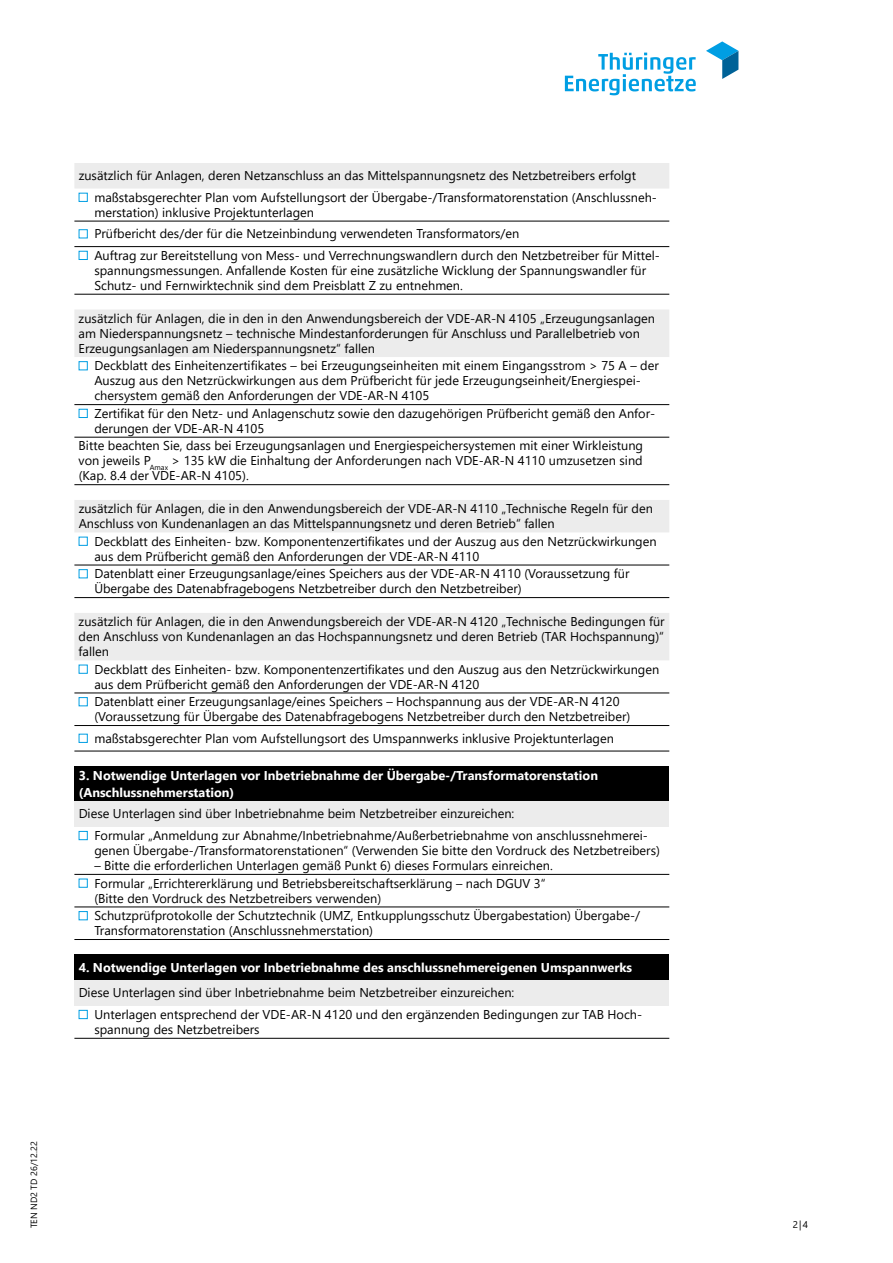
<style>
.page{position:relative;width:893px;height:1263px;background:#fff}
.page>*{position:absolute;margin:0;border:0;box-sizing:border-box;transform-origin:0 0}
.t1{font:12.75px/15px "Segoe UI";color:#000}
.t2{font:700 12.75px/17.2px "Segoe UI";color:#fff}
.t3{font:9.75px "Segoe UI";color:#000}
.t4{font:9px "Segoe UI";color:#000}
</style>
<div class="page">
<svg style="left:706px;top:41px;width:32px;height:38px"></svg>
<svg style="left:565px;top:53px;width:131px;height:42px"></svg>
<svg style="left:74px;top:163px;width:595px;height:497px"></svg>
<hr style="left:74px;top:221px;width:595px;height:1px;background:#000">
<hr style="left:74px;top:404px;width:595px;height:1px;background:#000">
<hr style="left:74px;top:565px;width:595px;height:1px;background:#000">
<hr style="left:74px;top:693px;width:595px;height:1px;background:#000">
<hr style="left:74px;top:725px;width:595px;height:1px;background:#000">
<hr style="left:74px;top:751px;width:595px;height:1px;background:#000">
<hr style="left:74px;top:246px;width:595px;height:1px;background:#000">
<hr style="left:74px;top:294px;width:595px;height:1px;background:#000">
<hr style="left:74px;top:437px;width:595px;height:1px;background:#000">
<hr style="left:74px;top:484px;width:595px;height:1px;background:#000">
<hr style="left:74px;top:597px;width:595px;height:1px;background:#000">
<div style="left:79px;top:193px;width:9px;height:9px;border:1px solid #009ee3"></div>
<div style="left:79px;top:229px;width:9px;height:9px;border:1px solid #009ee3"></div>
<div style="left:79px;top:251px;width:9px;height:9px;border:1px solid #009ee3"></div>
<div style="left:79px;top:361px;width:9px;height:9px;border:1px solid #009ee3"></div>
<div style="left:79px;top:409px;width:9px;height:9px;border:1px solid #009ee3"></div>
<div style="left:79px;top:537px;width:9px;height:9px;border:1px solid #009ee3"></div>
<div style="left:79px;top:569px;width:9px;height:9px;border:1px solid #009ee3"></div>
<div style="left:79px;top:665px;width:9px;height:9px;border:1px solid #009ee3"></div>
<div style="left:79px;top:697px;width:9px;height:9px;border:1px solid #009ee3"></div>
<div style="left:79px;top:734px;width:9px;height:9px;border:1px solid #009ee3"></div>
<div style="left:74px;top:766px;width:595px;height:35px;background:#000"></div>
<div style="left:74px;top:801px;width:595px;height:26px;background:#ececec"></div>
<hr style="left:74px;top:874px;width:595px;height:1px;background:#000">
<hr style="left:74px;top:907px;width:595px;height:1px;background:#000">
<hr style="left:74px;top:939px;width:595px;height:1px;background:#000">
<div style="left:79px;top:831px;width:9px;height:9px;border:1px solid #009ee3"></div>
<div style="left:79px;top:879px;width:9px;height:9px;border:1px solid #009ee3"></div>
<div style="left:79px;top:911px;width:9px;height:9px;border:1px solid #009ee3"></div>
<div style="left:74px;top:955px;width:595px;height:25px;background:#000"></div>
<div style="left:74px;top:980px;width:595px;height:26px;background:#ececec"></div>
<hr style="left:74px;top:1038px;width:595px;height:1px;background:#000">
<div style="left:79px;top:1010px;width:9px;height:9px;border:1px solid #009ee3"></div>
<p class="t1" style="left:94px;top:165px;width:564px;line-height:21.6px;text-indent:-16px">zusätzlich für Anlagen, deren Netzanschluss an das Mittelspannungsnetz des Netzbetreibers erfolgt maßstabsgerechter Plan vom Aufstellungsort der Übergabe-/Transformatorenstation (Anschlussneh-</p>
<p class="t1" style="left:94px;top:201px;width:567px;line-height:21.5px">merstation) inklusive Projektunterlagen<br>Prüfbericht des/der für die Netzeinbindung verwendeten Transformators/en<br>Auftrag zur Bereitstellung von Mess- und Verrechnungswandlern durch den Netzbetreiber für Mittel-</p>
<p class="t1" style="left:94px;top:263px;width:553px">spannungsmessungen. Anfallende Kosten für eine zusätzliche Wicklung der Spannungswandler für<br>Schutz- und Fernwirktechnik sind dem Preisblatt Z zu entnehmen.</p>
<p class="t1" style="left:79px;top:310px;width:578px">zusätzlich für Anlagen, die in den in den Anwendungsbereich der VDE-AR-N 4105 „Erzeugungsanlagen am Niederspannungsnetz – technische Mindestanforderungen für Anschluss und Parallelbetrieb von<br>Erzeugungsanlagen am Niederspannungsnetz“ fallen</p>
<p class="t1" style="left:94px;top:358px;width:566px">Deckblatt des Einheitenzertifikates – bei Erzeugungseinheiten mit einem Eingangsstrom &gt; 75 A – der<br>Auszug aus den Netzrückwirkungen aus dem Prüfbericht für jede Erzeugungseinheit/Energiespei&shy;chersystem gemäß den Anforderungen der VDE-AR-N 4105</p>
<p class="t1" style="left:94px;top:406px;width:562px">Zertifikat für den Netz- und Anlagenschutz sowie den dazugehörigen Prüfbericht gemäß den Anfor&shy;derungen der VDE-AR-N 4105</p>
<p class="t1" style="left:79px;top:438px;width:566px;text-align:justify">Bitte beachten Sie, dass bei Erzeugungsanlagen und Energiespeichersystemen mit einer Wirkleistung von jeweils P<sub>Amax</sub> &gt; 135 kW die Einhaltung der Anforderungen nach VDE-AR-N 4110 umzusetzen sind (Kap. 8.4 der VDE-AR-N 4105).</p>
<p class="t1" style="left:79px;top:501px;width:576px">zusätzlich für Anlagen, die in den Anwendungsbereich der VDE-AR-N 4110 „Technische Regeln für den<br>Anschluss von Kundenanlagen an das Mittelspannungsnetz und deren Betrieb“ fallen</p>
<p class="t1" style="left:94px;top:533px;width:564px">Deckblatt des Einheiten- bzw. Komponentenzertifikates und der Auszug aus den Netzrückwirkungen aus dem Prüfbericht gemäß den Anforderungen der VDE-AR-N 4110</p>
<p class="t1" style="left:94px;top:566px;width:537px">Datenblatt einer Erzeugungsanlage/eines Speichers aus der VDE-AR-N 4110 (Voraussetzung für<br>Übergabe des Datenabfragebogens Netzbetreiber durch den Netzbetreiber)</p>
<p class="t1" style="left:79px;top:614px;width:588px;text-align:justify">zusätzlich für Anlagen, die in den Anwendungsbereich der VDE-AR-N 4120 „Technische Bedingungen für den Anschluss von Kundenanlagen an das Hochspannungsnetz und deren Betrieb (TAR Hochspannung)“ fallen</p>
<p class="t1" style="left:94px;top:661px;width:566px">Deckblatt des Einheiten- bzw. Komponentenzertifikates und den Auszug aus den Netzrückwirkungen aus dem Prüfbericht gemäß den Anforderungen der VDE-AR-N 4120</p>
<p class="t1" style="left:94px;top:694px;width:537px">Datenblatt einer Erzeugungsanlage/eines Speichers – Hochspannung aus der VDE-AR-N 4120 (Voraussetzung für Übergabe des Datenabfragebogens Netzbetreiber durch den Netzbetreiber)</p>
<p class="t1" style="left:94px;top:730px;width:521px">maßstabsgerechter Plan vom Aufstellungsort des Umspannwerks inklusive Projektunterlagen</p>
<p class="t2" style="left:79px;top:766px;width:521px">3. Notwendige Unterlagen vor Inbetriebnahme der Übergabe-/Transformatorenstation (Anschlussnehmerstation)</p>
<p class="t1" style="left:94px;top:803px;width:555px;line-height:21.6px;text-indent:-16px">Diese Unterlagen sind über Inbetriebnahme beim Netzbetreiber einzureichen:<br>Formular „Anmeldung zur Abnahme/Inbetriebnahme/Außerbetriebnahme von anschlussnehmerei-</p>
<p class="t1" style="left:94px;top:843px;width:567px">genen Übergabe-/Transformatorenstationen“ (Verwenden Sie bitte den Vordruck des Netzbetreibers)</p>
<p class="t1" style="left:94px;top:856px;width:460px;line-height:17.5px">– Bitte die erforderlichen Unterlagen gemäß Punkt 6) dieses Formulars einreichen.<br>Formular „Errichtererklärung und Betriebsbereitschaftserklärung – nach DGUV 3“</p>
<p class="t1" style="left:94px;top:889px;width:547px;line-height:17.5px">(Bitte den Vordruck des Netzbetreibers verwenden)<br>Schutzprüfprotokolle der Schutztechnik (UMZ, Entkupplungsschutz Übergabestation) Übergabe-/</p>
<p class="t1" style="left:94px;top:923px;width:280px">Transformatorenstation (Anschlussnehmerstation)</p>
<p class="t2" style="left:79px;top:959px;width:555px">4. Notwendige Unterlagen vor Inbetriebnahme des anschlussnehmereigenen Umspannwerks</p>
<p class="t1" style="left:94px;top:982px;width:549px;line-height:21.6px;text-indent:-16px">Diese Unterlagen sind über Inbetriebnahme beim Netzbetreiber einzureichen:<br>Unterlagen entsprechend der VDE-AR-N 4120 und den ergänzenden Bedingungen zur TAB Hoch-</p>
<p class="t1" style="left:94px;top:1022px;width:167px">spannung des Netzbetreibers</p>
<p class="t4" style="left:27px;top:1228px;width:88px;rotate:-90deg">TEN ND2 TD 26/12.22</p>
<p class="t3" style="left:793px;top:1216px;width:17px">2|4</p>
</div>
